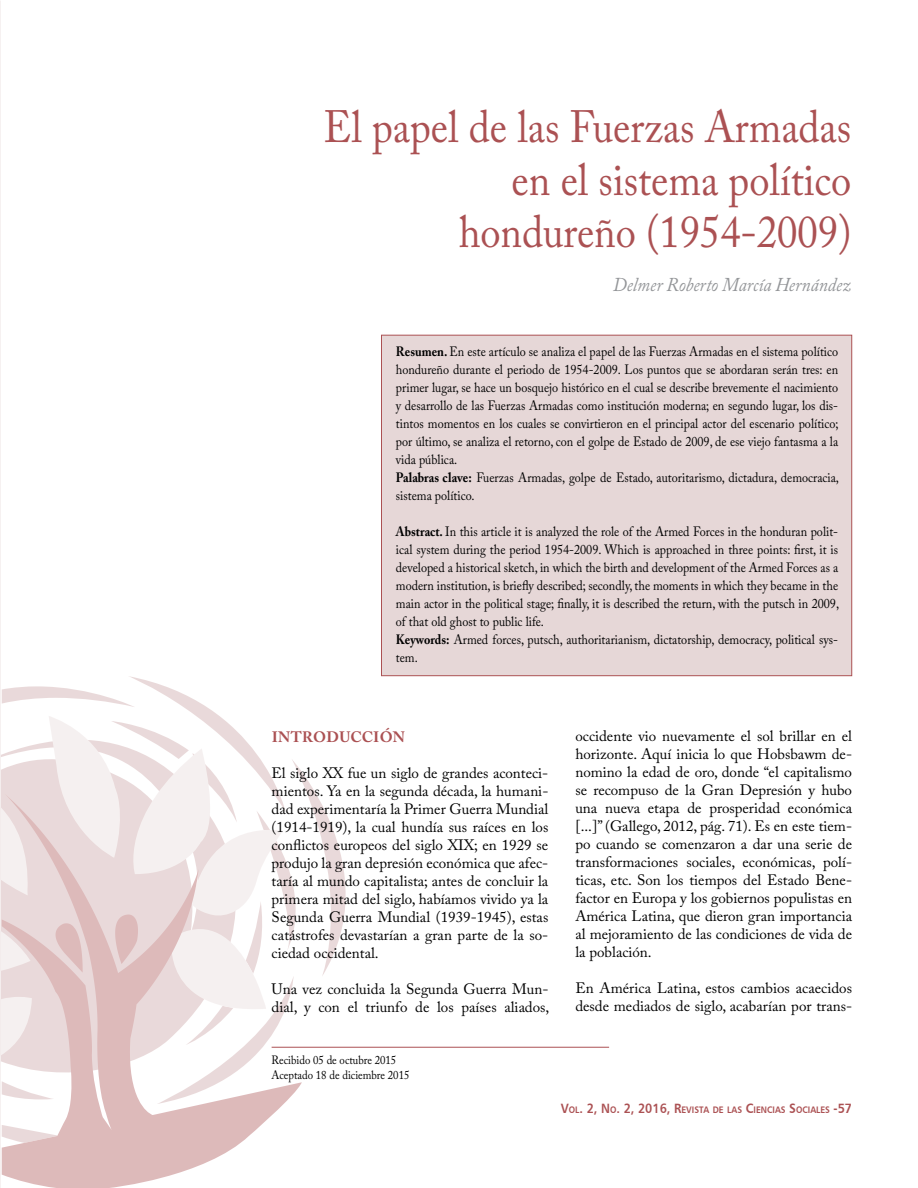
<style>
.page{position:relative;width:918px;height:1188px;background:#fff}
.page>*{position:absolute;margin:0;border:0;box-sizing:border-box;transform-origin:0 0}
.t1{font:45px/52.5px "Adobe Caslon Pro";color:#ab5153;text-align:right;scale:.9 1}
.t2{font:italic 19.5px "Adobe Caslon Pro";color:#939598;scale:.9 1}
.t3{font:15px/18px "Adobe Caslon Pro";color:#000;text-align:justify}
.t4{font:700 15px "Adobe Caslon Pro";letter-spacing:.025em;color:#ab5153}
.t5{font:13.5px/18px "Adobe Caslon Pro";color:#000;scale:.9 1}
.t6{font:12px/15px "Adobe Caslon Pro";color:#000;scale:.9 1}
.t7{font:9.45px "Humanist 777 BT Bold B";color:#ab5153;scale:.9 1}
.s1{font-weight:700}
.s2{font-size:13.5px}
</style>
<div class="page">
<div style="left:381px;top:335px;width:471px;height:341px;background:#e6d7d7;border:1px solid #ab5153"></div>
<hr style="left:272px;top:1047px;width:337px;height:1px;background:#ab5153">
<svg style="left:1px;top:676px;width:370px;height:418px"></svg>
<svg style="left:2px;top:794px;width:300px;height:394px"></svg>
<h1 class="t1" style="left:323px;top:100px;width:588px">El papel de las Fuerzas Armadas en el sistema político hondureño (1954-2009)</h1>
<h2 class="t2" style="left:613px;top:273px;width:266px">Delmer Roberto Marcía Hernández</h2>
<p class="t5" style="left:396px;top:342px;width:494px"><span class="s1">Resumen.</span> En este artículo se analiza el papel de las Fuerzas Armadas en el sistema político hondureño durante el periodo de 1954-2009. Los puntos que se abordaran serán tres: en primer lugar, se hace un bosquejo histórico en el cual se describe brevemente el nacimiento y desarrollo de las Fuerzas Armadas como institución moderna; en segundo lugar, los dis&shy;tintos momentos en los cuales se convirtieron en el principal actor del escenario político; por último, se analiza el retorno, con el golpe de Estado de 2009, de ese viejo fantasma a la vida pública.<br><span class="s1">Palabras clave:</span> Fuerzas Armadas, golpe de Estado, autoritarismo, dictadura, democracia, sistema político.</p>
<p class="t5" style="left:396px;top:522px;width:494px"><span class="s1">Abstract.</span> In this article it is analyzed the role of the Armed Forces in the honduran polit&shy;ical system during the period 1954-2009. Which is approached in three points: first, it is developed a historical sketch, in which the birth and development of the Armed Forces as a modern institution, is briefly described; secondly, the moments in which they became in the main actor in the political stage; finally, it is described the return, with the putsch in 2009, of that old ghost to public life.<br><span class="s1">Keywords:</span> Armed forces, putsch, authoritarianism, dictatorship, democracy, political sys&shy;tem.</p>
<p class="t4" style="left:272px;top:728px;width:135px">Introducción</p>
<p class="t3" style="left:272px;top:764px;width:278px">El siglo XX fue un siglo de grandes aconteci&shy;mientos. Ya en la segunda década, la humani&shy;dad experimentaría la Primer Guerra Mundial (1914-1919), la cual hundía sus raíces en los conflictos europeos del siglo XIX; en 1929 se produjo la gran depresión económica que afec&shy;taría al mundo capitalista; antes de concluir la primera mitad del siglo, habíamos vivido ya la Segunda Guerra Mundial (1939-1945), estas catástrofes devastarían a gran parte de la so&shy;ciedad occidental.</p>
<p class="t3" style="left:272px;top:980px;width:279px">Una vez concluida la Segunda Guerra Mun&shy;dial, y con el triunfo de los países aliados,</p>
<p class="t3" style="left:575px;top:727px;width:278px">occidente vio nuevamente el sol brillar en el horizonte. Aquí inicia lo que Hobsbawm de&shy;nomino la edad de oro, donde “el capitalismo se recompuso de la Gran Depresión y hubo una nueva etapa de prosperidad económica [...]” (Gallego, 2012, pág. 71). Es en este tiem&shy;po cuando se comenzaron a dar una serie de transformaciones sociales, económicas, polí&shy;ticas, etc. Son los tiempos del Estado Bene&shy;factor en Europa y los gobiernos populistas en América Latina, que dieron gran importancia al mejoramiento de las condiciones de vida de la población.</p>
<p class="t3" style="left:575px;top:979px;width:278px">En América Latina, estos cambios acaecidos desde mediados de siglo, acabarían por trans-</p>
<p class="t6" style="left:272px;top:1053px;width:155px">Recibido 05 de octubre 2015<br>Aceptado 18 de diciembre 2015</p>
<p class="t7" style="left:561px;top:1104px;width:325px"><span class="s2">V</span>OL<span class="s2">. 2, N</span>O<span class="s2">. 2, 2016, R</span>EVISTA DE LAS <span class="s2">C</span>IENCIAS <span class="s2">S</span>OCIALES <span class="s2">-57</span></p>
</div>
